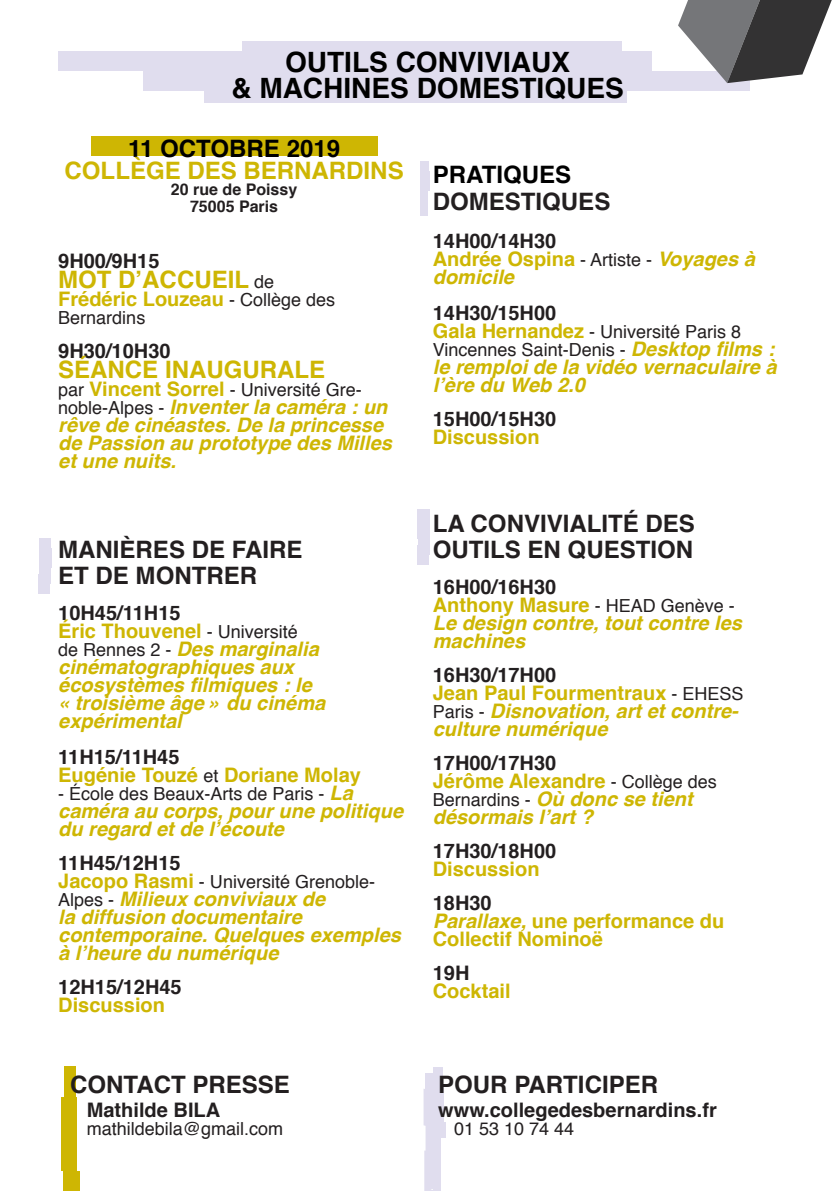
<style>
.page{position:relative;width:840px;height:1191px;background:#fff}
.page>*{position:absolute;margin:0;border:0;box-sizing:border-box;transform-origin:0 0}
.t1{font:700 28px "Helvetica";color:#000}
.t2{font:700 24px/26px "Helvetica";color:#231f20}
.t3{font:700 24px "Helvetica";color:#ceb603}
.t4{font:700 24px "Helvetica";color:#000}
.t5{font:italic 700 20px/18px "Helvetica";color:#ceb603}
.t6{font:700 20px "Helvetica";color:#231f20}
.t7{font:700 20px "Helvetica";color:#ceb603}
.t8{font:18px/18px "Helvetica";color:#231f20}
.t9{font:700 16px "Helvetica";color:#231f20}
.s1{font-weight:400;font-size:18px;color:#231f20}
.s2{font-weight:700;font-size:20px;color:#ceb603}
.s3{font-weight:400;font-style:normal;font-size:18px;color:#231f20}
.s4{font-style:normal}
.s5{font-weight:700;font-style:italic;font-size:20px;color:#ceb603}
.s6{font-style:italic}
</style>
<div class="page">
<div style="left:425px;top:1072px;width:9px;height:37px;background:#e0ddee"></div>
<div style="left:429px;top:1085px;width:14px;height:37px;background:#e0ddee"></div>
<div style="left:431px;top:1122px;width:14px;height:37px;background:#e0ddee"></div>
<div style="left:433px;top:1067px;width:9px;height:37px;background:#e0ddee"></div>
<svg style="left:423px;top:1089px;width:10px;height:102px"></svg>
<div style="left:427px;top:1135px;width:9px;height:37px;background:#e0ddee"></div>
<div style="left:431px;top:1148px;width:14px;height:36px;background:#e0ddee"></div>
<div style="left:433px;top:1184px;width:15px;height:7px;background:#e0ddee"></div>
<div style="left:61px;top:1097px;width:16px;height:43px;background:#ceb603"></div>
<div style="left:65px;top:1066px;width:11px;height:43px;background:#ceb603"></div>
<div style="left:61px;top:1127px;width:16px;height:44px;background:#ceb603"></div>
<div style="left:63px;top:1171px;width:16px;height:20px;background:#ceb603"></div>
<div style="left:39px;top:548px;width:12px;height:20px;background:#e0ddee"></div>
<div style="left:39px;top:564px;width:11px;height:20px;background:#e0ddee"></div>
<div style="left:39px;top:574px;width:11px;height:19px;background:#e0ddee"></div>
<div style="left:39px;top:538px;width:11px;height:20px;background:#e0ddee"></div>
<div style="left:441px;top:1164px;width:7px;height:27px;background:#fff"></div>
<div style="left:441px;top:1138px;width:6px;height:52px;background:#fff"></div>
<div style="left:420px;top:171px;width:9px;height:19px;background:#e0ddee"></div>
<div style="left:420px;top:186px;width:7px;height:20px;background:#e0ddee"></div>
<div style="left:420px;top:196px;width:7px;height:20px;background:#e0ddee"></div>
<div style="left:420px;top:161px;width:9px;height:20px;background:#e0ddee"></div>
<div style="left:417px;top:519px;width:12px;height:20px;background:#e0ddee"></div>
<div style="left:417px;top:535px;width:12px;height:19px;background:#e0ddee"></div>
<div style="left:417px;top:545px;width:12px;height:19px;background:#e0ddee"></div>
<div style="left:417px;top:509px;width:12px;height:20px;background:#e0ddee"></div>
<div style="left:91px;top:136px;width:286px;height:20px;background:#ceb603"></div>
<div style="left:58px;top:51px;width:593px;height:20px;background:#e0ddee"></div>
<div style="left:143px;top:71px;width:593px;height:20px;background:#e0ddee"></div>
<div style="left:203px;top:83px;width:423px;height:20px;background:#e0ddee"></div>
<div style="left:242px;top:41px;width:379px;height:20px;background:#e0ddee"></div>
<svg style="left:678px;top:0;width:153px;height:83px"></svg>
<p class="t1" style="left:285px;top:40px;width:286px">OUTILS CONVIVIAUX</p>
<p class="t1" style="left:231px;top:66px;width:394px">&amp; MACHINES DOMESTIQUES</p>
<p class="t4" style="left:128px;top:130px;width:213px">11 OCTOBRE 2019</p>
<p class="t3" style="left:65px;top:152px;width:340px">COLLÈGE DES BERNARDINS</p>
<p class="t9" style="left:171px;top:177px;width:128px">20 rue de Poissy</p>
<p class="t9" style="left:190px;top:193px;width:90px">75005 Paris</p>
<p class="t6" style="left:58px;top:244px;width:103px">9H00/9H15</p>
<p class="t3" style="left:58px;top:260px;width:217px">MOT D’ACCUEIL <span class="s1">de</span></p>
<p class="t7" style="left:58px;top:282px;width:278px">Frédéric Louzeau <span class="s1">- Collège des</span></p>
<p class="t8" style="left:58px;top:309px;width:89px">Bernardins</p>
<p class="t6" style="left:58px;top:334px;width:114px">9H30/10H30</p>
<p class="t3" style="left:58px;top:350px;width:268px">SÉANCE INAUGURALE</p>
<p class="t8" style="left:58px;top:381px;width:305px">par <span class="s2">Vincent Sorrel</span> - Université Gre-</p>
<p class="t5" style="left:58px;top:397px;width:335px"><span class="s3">noble-Alpes -</span> Inventer la caméra : un rêve de cinéastes. De la princesse de Passion au prototype des Milles et une nuits.</p>
<p class="t2" style="left:58px;top:536px;width:246px">MANIÈRES DE FAIRE</p>
<p class="t2" style="left:58px;top:562px;width:200px">ET DE MONTRER</p>
<p class="t6" style="left:58px;top:596px;width:124px">10H45/11H15</p>
<p class="t5" style="left:58px;top:621px;width:268px"><span class="s4">Éric Thouvenel</span> <span class="s3">- Université<br>de Rennes 2 -</span> Des marginalia cinématographiques aux écosystèmes filmiques : le « troisième âge » du cinéma expérimental</p>
<p class="t6" style="left:58px;top:740px;width:123px">11H15/11H45</p>
<p class="t7" style="left:58px;top:758px;width:304px">Eugénie Touzé <span class="s1">et</span> Doriane Molay</p>
<p class="t8" style="left:58px;top:785px;width:296px">- École des Beaux-Arts de Paris - <span class="s5">La</span></p>
<p class="t5" style="left:58px;top:801px;width:346px">caméra au corps, pour une politique du regard et de l’écoute</p>
<p class="t6" style="left:58px;top:846px;width:124px">11H45/12H15</p>
<p class="t8" style="left:58px;top:873px;width:318px"><span class="s2">Jacopo Rasmi</span> - Université Grenoble-</p>
<p class="t5" style="left:58px;top:889px;width:344px"><span class="s3">Alpes -</span> Milieux conviviaux de<br>la diffusion documentaire contemporaine. Quelques exemples à l’heure du numérique</p>
<p class="t6" style="left:58px;top:970px;width:125px">12H15/12H45</p>
<p class="t7" style="left:58px;top:988px;width:108px">Discussion</p>
<p class="t2" style="left:70px;top:1072px;width:221px">CONTACT PRESSE</p>
<p class="t6" style="left:87px;top:1094px;width:135px">Mathilde BILA</p>
<p class="t8" style="left:87px;top:1120px;width:198px">mathildebila@gmail.com</p>
<p class="t4" style="left:432px;top:156px;width:140px">PRATIQUES</p>
<p class="t2" style="left:432px;top:188px;width:179px">DOMESTIQUES</p>
<p class="t6" style="left:432px;top:224px;width:125px">14H00/14H30</p>
<p class="t5" style="left:432px;top:249px;width:323px"><span class="s4">Andrée Ospina</span> <span class="s3">- Artiste -</span> Voyages à domicile</p>
<p class="t6" style="left:432px;top:296px;width:125px">14H30/15H00</p>
<p class="t8" style="left:432px;top:323px;width:343px"><span class="s2">Gala Hernandez</span> - Université Paris 8<br>Vincennes Saint-Denis - <span class="s5">Desktop films :</span></p>
<p class="t5" style="left:432px;top:357px;width:345px">le remploi de la vidéo vernaculaire à l’ère du Web 2.0</p>
<p class="t6" style="left:432px;top:402px;width:125px">15H00/15H30</p>
<p class="t7" style="left:432px;top:420px;width:108px">Discussion</p>
<p class="t2" style="left:432px;top:510px;width:263px">LA CONVIVIALITÉ DES<br>OUTILS EN QUESTION</p>
<p class="t6" style="left:432px;top:570px;width:125px">16H00/16H30</p>
<p class="t5" style="left:432px;top:595px;width:310px"><span class="s4">Anthony Masure</span> <span class="s3">- HEAD Genève -<br></span>Le design contre, tout contre les machines</p>
<p class="t6" style="left:432px;top:658px;width:125px">16H30/17H00</p>
<p class="t5" style="left:432px;top:683px;width:312px"><span class="s4">Jean Paul Fourmentraux</span> <span class="s3">- EHESS<br>Paris -</span> Disnovation, art et contre&shy;culture numérique</p>
<p class="t6" style="left:432px;top:746px;width:125px">17H00/17H30</p>
<p class="t5" style="left:432px;top:771px;width:285px"><span class="s4">Jérôme Alexandre</span> <span class="s3">- Collège des<br>Bernardins -</span> Où donc se tient désormais l’art ?</p>
<p class="t6" style="left:432px;top:834px;width:125px">17H30/18H00</p>
<p class="t7" style="left:432px;top:852px;width:108px">Discussion</p>
<p class="t6" style="left:432px;top:886px;width:60px">18H30</p>
<p class="t7" style="left:432px;top:904px;width:293px"><span class="s6">Parallaxe,</span> une performance du</p>
<p class="t7" style="left:432px;top:922px;width:172px">Collectif Nominoë</p>
<p class="t6" style="left:432px;top:956px;width:38px">19H</p>
<p class="t7" style="left:432px;top:974px;width:79px">Cocktail</p>
<p class="t2" style="left:438px;top:1072px;width:221px">POUR PARTICIPER</p>
<p class="t6" style="left:438px;top:1094px;width:280px">www.collegedesbernardins.fr</p>
<p class="t8" style="left:454px;top:1120px;width:122px">01 53 10 74 44</p>
</div>
